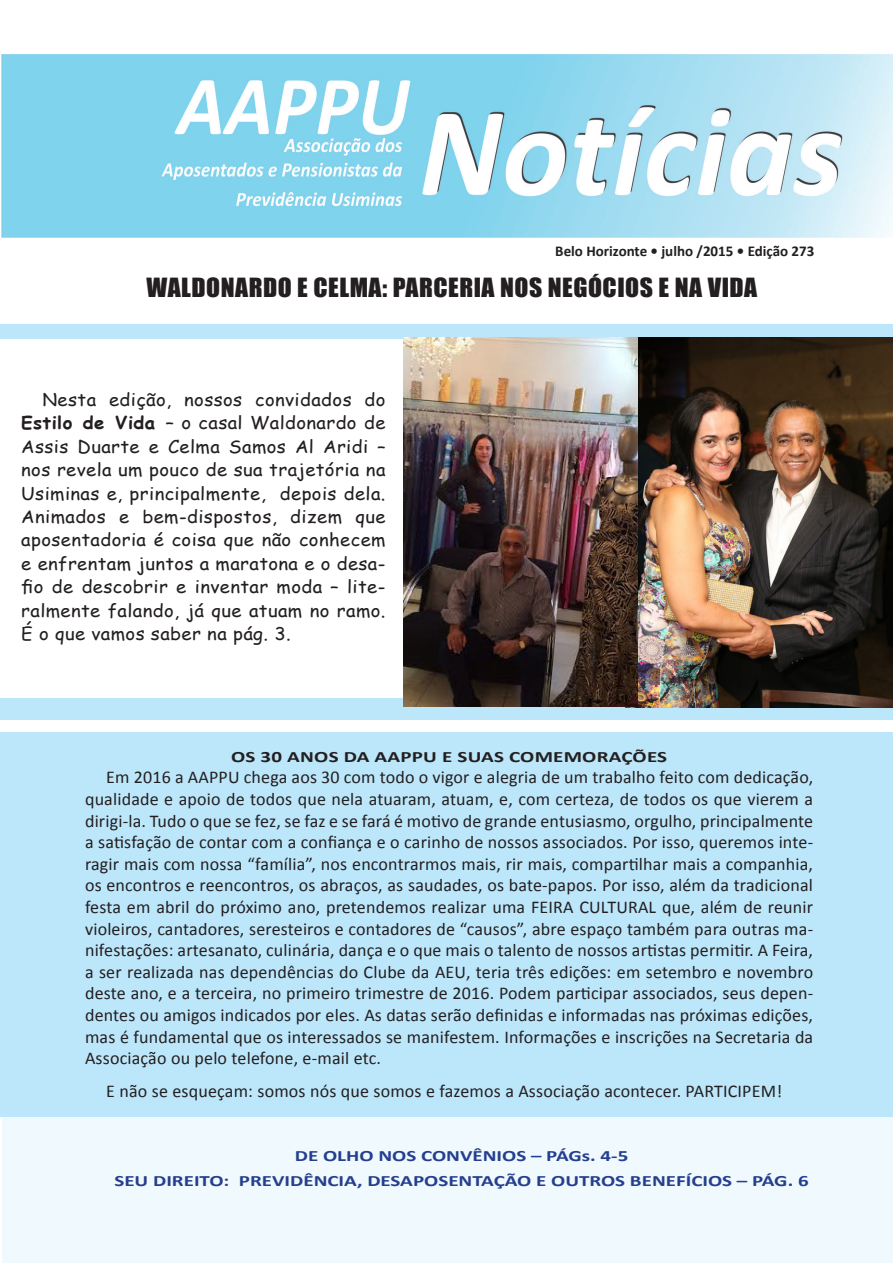
<style>
.page{position:relative;width:893px;height:1263px;background:#fff}
.page>*{position:absolute;margin:0;border:0;box-sizing:border-box;transform-origin:0 0}
.t1{font:24.3px "Impact";letter-spacing:.02em;color:#231f20;scale:1.06 1}
.t2{font:18px/21.6px "Calibri";letter-spacing:.01em;color:#231f20;text-align:justify}
.t3{font:17.55px/23.4px "Comic Sans MS";letter-spacing:.02em;color:#231f20;text-align:justify;scale:1.06 1}
.t4{font:700 15.75px "Calibri";color:#253f8e;scale:1.33 1}
.t5{font:700 15.75px "Calibri";letter-spacing:.01em;color:#231f20;scale:1.33 1}
.t6{font:700 15px "Calibri";color:#231f20}
.s1{font-weight:700}
</style>
<div class="page">
<div style="left:2px;top:1069px;width:891px;height:194px;background:#f0f9fd"></div>
<img style="left:1px;top:54px;width:892px;height:183px">
<div style="left:0;top:324px;width:893px;height:395px;background:#bce6fa"></div>
<div style="left:1px;top:339px;width:892px;height:358px;background:#fff"></div>
<div style="left:0;top:732px;width:893px;height:384px;background:#bce6fa"></div>
<img style="left:638px;top:337px;width:255px;height:370px">
<img style="left:404px;top:337px;width:234px;height:370px">
<p class="t6" style="left:555px;top:241px;width:261px">Belo Horizonte • julho /2015 • Edição 273</p>
<p class="t1" style="left:147px;top:269px;width:578px">WALDONARDO E CELMA: PARCERIA NOS NEGÓCIOS E NA VIDA</p>
<p class="t3" style="left:21px;top:387px;width:345px;text-indent:21px">Nesta edição, nossos convidados do <span class="s1">Estilo de Vida</span> – o casal Waldonardo de Assis Duarte e Celma Samos Al Aridi – nos revela um pouco de sua trajetória na Usiminas e, principalmente, depois dela.<br>Animados e bem-dispostos, dizem que aposentadoria é coisa que não conhecem e enfrentam juntos a maratona e o desa&shy;fio de descobrir e inventar moda – lite&shy;ralmente falando, já que atuam no ramo.<br>É o que vamos saber na pág. 3.</p>
<p class="t5" style="left:231px;top:746px;width:329px">OS 30 ANOS DA AAPPU E SUAS COMEMORAÇÕES</p>
<p class="t2" style="left:85px;top:767px;width:730px;text-indent:21px">Em 2016 a AAPPU chega aos 30 com todo o vigor e alegria de um trabalho feito com dedicação, qualidade e apoio de todos que nela atuaram, atuam, e, com certeza, de todos os que vierem a dirigi-la. Tudo o que se fez, se faz e se fará é motivo de grande entusiasmo, orgulho, principalmente a satisfação de contar com a confiança e o carinho de nossos associados. Por isso, queremos inte&shy;ragir mais com nossa “família”, nos encontrarmos mais, rir mais, compartilhar mais a companhia, os encontros e reencontros, os abraços, as saudades, os bate-papos. Por isso, além da tradicional festa em abril do próximo ano, pretendemos realizar uma FEIRA CULTURAL que, além de reunir violeiros, cantadores, seresteiros e contadores de “causos”, abre espaço também para outras ma&shy;nifestações: artesanato, culinária, dança e o que mais o talento de nossos artistas permitir. A Feira, a ser realizada nas dependências do Clube da AEU, teria três edições: em setembro e novembro deste ano, e a terceira, no primeiro trimestre de 2016. Podem participar associados, seus depen&shy;dentes ou amigos indicados por eles. As datas serão definidas e informadas nas próximas edições, mas é fundamental que os interessados se manifestem. Informações e inscrições na Secretaria da Associação ou pelo telefone, e-mail etc.</p>
<p class="t2" style="left:106px;top:1080px;width:677px">E não se esqueçam: somos nós que somos e fazemos a Associação acontecer. PARTICIPEM!</p>
<p class="t4" style="left:295px;top:1145px;width:252px">DE OLHO NOS CONVÊNIOS – PÁGs. 4-5</p>
<p class="t4" style="left:114px;top:1170px;width:523px">SEU DIREITO: PREVIDÊNCIA, DESAPOSENTAÇÃO E OUTROS BENEFÍCIOS – PÁG. 6</p>
</div>
